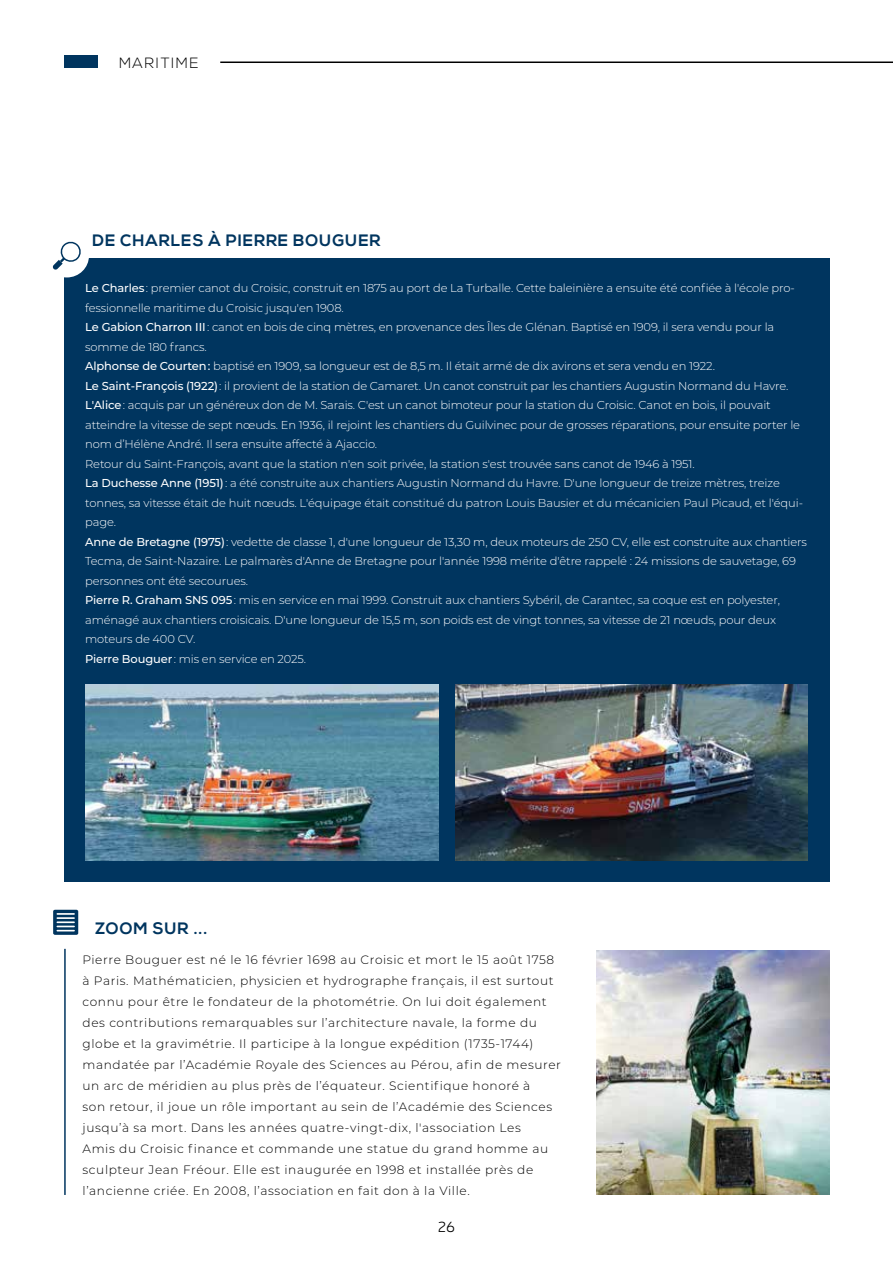
<style>
.page{position:relative;width:893px;height:1263px;background:#fff}
.page>*{position:absolute;margin:0;border:0;box-sizing:border-box;transform-origin:0 0}
.t1{font:700 16.5px "Nexa";letter-spacing:.05em;color:#00355f}
.t2{font:300 14.85px "Nexa";letter-spacing:.1em;color:#000}
.t3{font:300 14.85px "Neris";color:#000}
.t4{font:300 12.15px/21px "Montserrat";letter-spacing:.05em;color:#000}
.t5{font:300 11.55px/19.5px "Montserrat";letter-spacing:-.01em;color:#fff}
.s1{font-weight:500}
</style>
<div class="page">
<div style="left:64px;top:55px;width:34px;height:13px;background:#00355f"></div>
<hr style="left:220px;top:62px;width:673px;height:1px;background:#000">
<hr style="left:64px;top:949px;width:2px;height:246px;background:#00355f">
<svg style="left:53px;top:910px;width:25px;height:25px"></svg>
<img style="left:597px;top:951px;width:232px;height:244px">
<div style="left:64px;top:258px;width:765px;height:624px;background:#00355f"></div>
<div style="left:45px;top:234px;width:44px;height:43px;background:#fff;border-radius:50%"></div>
<svg style="left:53px;top:241px;width:28px;height:29px"></svg>
<img style="left:85px;top:685px;width:353px;height:175px">
<img style="left:455px;top:685px;width:353px;height:175px">
<p class="t2" style="left:119px;top:54px;width:81px">MARITIME</p>
<h1 class="t1" style="left:93px;top:231px;width:290px">DE CHARLES À PIERRE BOUGUER</h1>
<p class="t5" style="left:85px;top:278px;width:723px"><span class="s1">Le Charles</span> : premier canot du Croisic, construit en 1875 au port de La Turballe. Cette baleinière a ensuite été confiée à l'école pro&shy;fessionnelle maritime du Croisic jusqu'en 1908.<br><span class="s1">Le Gabion Charron III</span> : canot en bois de cinq mètres, en provenance des Îles de Glénan. Baptisé en 1909, il sera vendu pour la somme de 180 francs.<br><span class="s1">Alphonse de Courten :</span> baptisé en 1909, sa longueur est de 8,5 m. Il était armé de dix avirons et sera vendu en 1922.<br><span class="s1">Le Saint-François (1922)</span> : il provient de la station de Camaret. Un canot construit par les chantiers Augustin Normand du Havre.<br><span class="s1">L'Alice</span> : acquis par un généreux don de M. Sarais. C'est un canot bimoteur pour la station du Croisic. Canot en bois, il pouvait atteindre la vitesse de sept nœuds. En 1936, il rejoint les chantiers du Guilvinec pour de grosses réparations, pour ensuite porter le nom d’Hélène André. Il sera ensuite affecté à Ajaccio.<br>Retour du Saint-François, avant que la station n'en soit privée, la station s'est trouvée sans canot de 1946 à 1951.<br><span class="s1">La Duchesse Anne (1951)</span> : a été construite aux chantiers Augustin Normand du Havre. D'une longueur de treize mètres, treize tonnes, sa vitesse était de huit nœuds. L'équipage était constitué du patron Louis Bausier et du mécanicien Paul Picaud, et l'équi&shy;page.<br><span class="s1">Anne de Bretagne (1975)</span> : vedette de classe 1, d'une longueur de 13,30 m, deux moteurs de 250 CV, elle est construite aux chantiers Tecma, de Saint-Nazaire. Le palmarès d'Anne de Bretagne pour l'année 1998 mérite d'être rappelé : 24 missions de sauvetage, 69 personnes ont été secourues.<br><span class="s1">Pierre R. Graham SNS 095</span> : mis en service en mai 1999. Construit aux chantiers Sybéril, de Carantec, sa coque est en polyester, aménagé aux chantiers croisicais. D'une longueur de 15,5 m, son poids est de vingt tonnes, sa vitesse de 21 nœuds, pour deux moteurs de 400 CV.<br><span class="s1">Pierre Bouguer</span> : mis en service en 2025.</p>
<h1 class="t1" style="left:95px;top:919px;width:113px">ZOOM SUR ...</h1>
<p class="t4" style="left:83px;top:949px;width:480px">Pierre Bouguer est né le 16 février 1698 au Croisic et mort le 15 août 1758 à Paris. Mathématicien, physicien et hydrographe français, il est surtout connu pour être le fondateur de la photométrie. On lui doit également des contributions remarquables sur l’architecture navale, la forme du globe et la gravimétrie. Il participe à la longue expédition (1735-1744) mandatée par l’Académie Royale des Sciences au Pérou, afin de mesurer un arc de méridien au plus près de l’équateur. Scientifique honoré à<br>son retour, il joue un rôle important au sein de l’Académie des Sciences jusqu’à sa mort. Dans les années quatre-vingt-dix, l'association Les<br>Amis du Croisic finance et commande une statue du grand homme au sculpteur Jean Fréour. Elle est inaugurée en 1998 et installée près de l’ancienne criée. En 2008, l’association en fait don à la Ville.</p>
<p class="t3" style="left:438px;top:1217px;width:19px">26</p>
</div>
